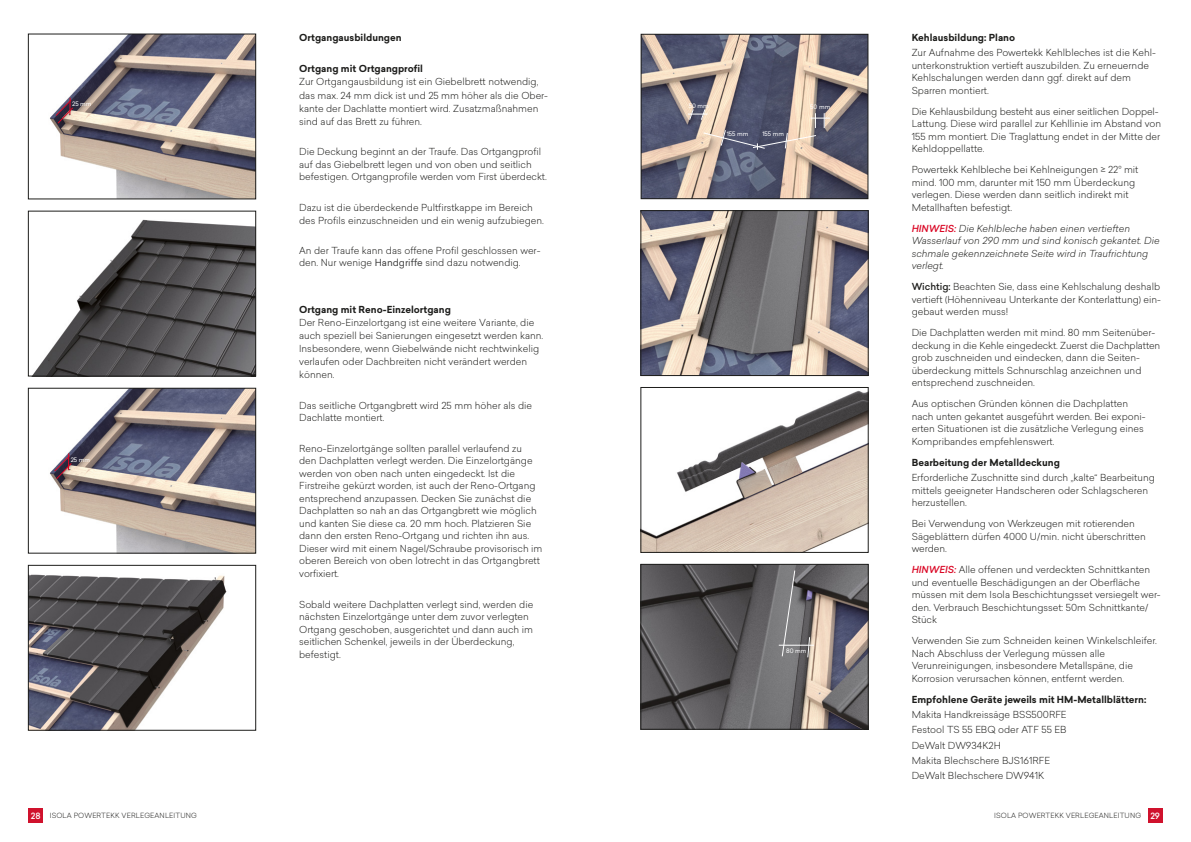
<style>
.page{position:relative;width:1191px;height:842px;background:#fff}
.page>*{position:absolute;margin:0;border:0;box-sizing:border-box;transform-origin:0 0}
.t1{font:300 9.5px/12.5px "Sailec";color:#1d1d1b}
.t2{font:700 9.5px "Sailec";color:#1d1d1b}
.t3{font:italic 300 9.5px/12.5px "Sailec";color:#1d1d1b}
.t4{font:300 7px "Sailec";letter-spacing:.02em;color:#1d1d1b}
.t5{font:6px "Sailec";color:#fff}
.s1{font-weight:400;color:#404040}
.s2{font-weight:500;color:#da0725}
.s3{font-weight:500}
.s4{font-weight:500;font-style:italic;color:#da0725}
.s5{font-weight:500;font-size:8.5px;color:#fff}
</style>
<div class="page">
<div style="left:28px;top:808px;width:15px;height:15px;background:#d0122d"></div>
<div style="left:1147px;top:808px;width:15px;height:15px;background:#d0122d"></div>
<img style="left:30px;top:574px;width:197px;height:154px">
<div style="left:28px;top:565px;width:228px;height:165px;border:1px solid #1d1d1b"></div>
<img style="left:50px;top:36px;width:204px;height:161px">
<div style="left:28px;top:34px;width:228px;height:165px;border:1px solid #1d1d1b"></div>
<img style="left:50px;top:390px;width:204px;height:161px">
<div style="left:28px;top:388px;width:228px;height:165px;border:1px solid #1d1d1b"></div>
<img style="left:33px;top:219px;width:221px;height:155px">
<div style="left:28px;top:211px;width:228px;height:165px;border:1px solid #1d1d1b"></div>
<svg style="left:55px;top:98px;width:18px;height:26px"></svg>
<svg style="left:54px;top:453px;width:18px;height:26px"></svg>
<img style="left:643px;top:36px;width:223px;height:161px">
<div style="left:641px;top:34px;width:227px;height:165px;border:1px solid #1d1d1b"></div>
<img style="left:642px;top:212px;width:224px;height:162px">
<div style="left:640px;top:210px;width:228px;height:166px;border:1px solid #1d1d1b"></div>
<img style="left:642px;top:391px;width:224px;height:160px">
<div style="left:640px;top:387px;width:228px;height:166px;border:1px solid #1d1d1b"></div>
<img style="left:642px;top:566px;width:224px;height:161px">
<div style="left:640px;top:564px;width:228px;height:165px;border:1px solid #1d1d1b"></div>
<svg style="left:688px;top:109px;width:142px;height:41px"></svg>
<hr style="left:778px;top:645px;width:36px;height:1px;background:#fff">
<svg style="left:781px;top:570px;width:14px;height:87px"></svg>
<svg style="left:807px;top:637px;width:3px;height:21px"></svg>
<p class="t5" style="left:72px;top:100px;width:21px">25 mm</p>
<p class="t5" style="left:71px;top:455px;width:21px">25 mm</p>
<p class="t2" style="left:299px;top:31px;width:104px">Ortgangausbildungen</p>
<p class="t2" style="left:299px;top:62px;width:125px">Ortgang mit Ortgangprofil</p>
<p class="t1" style="left:299px;top:75px;width:250px;line-height:13.1px">Zur Ortgangausbildung ist ein Giebelbrett notwendig, das max. 24 mm dick ist und 25 mm höher als die Ober&shy;kante der Dachlatte montiert wird. Zusatzmaßnahmen sind auf das Brett zu führen.</p>
<p class="t1" style="left:299px;top:145px;width:249px">Die Deckung beginnt an der Traufe. Das Ortgangprofil auf das Giebelbrett legen und von oben und seitlich befestigen. Ortgangprofile werden vom First überdeckt.</p>
<p class="t1" style="left:299px;top:201px;width:246px">Dazu ist die überdeckende Pultfirstkappe im Bereich des Profils einzuschneiden und ein wenig aufzubiegen.</p>
<p class="t1" style="left:299px;top:244px;width:243px;line-height:12.1px">An der Traufe kann das offene Profil geschlossen wer&shy;den. Nur wenige <span class="s1">Handgriffe</span> sind dazu notwendig.</p>
<p class="t2" style="left:299px;top:302px;width:153px">Ortgang mit Reno-Einzelortgang</p>
<p class="t1" style="left:299px;top:316px;width:246px;line-height:13px">Der Reno-Einzelortgang ist eine weitere Variante, die auch speziell bei Sanierungen eingesetzt werden kann.<br>Insbesondere, wenn Giebelwände nicht rechtwinkelig verlaufen oder Dachbreiten nicht verändert werden können.</p>
<p class="t1" style="left:299px;top:399px;width:234px">Das seitliche Ortgangbrett wird 25 mm höher als die<br>Dachlatte montiert.</p>
<p class="t1" style="left:299px;top:442px;width:245px">Reno-Einzelortgänge sollten parallel verlaufend zu<br>den Dachplatten verlegt werden. Die Einzelortgänge werden von oben nach unten eingedeckt. Ist die Firstreihe gekürzt worden, ist auch der Reno-Ortgang entsprechend anzupassen. Decken Sie zunächst die Dachplatten so nah an das Ortgangbrett wie möglich und kanten Sie diese ca. 20 mm hoch. Platzieren Sie dann den ersten Reno-Ortgang und richten ihn aus.<br>Dieser wird mit einem Nagel/Schraube provisorisch im oberen Bereich von oben lotrecht in das Ortgangbrett vorfixiert.</p>
<p class="t1" style="left:299px;top:598px;width:236px">Sobald weitere Dachplatten verlegt sind, werden die nächsten Einzelortgänge unter dem zuvor verlegten Ortgang geschoben, ausgerichtet und dann auch im seitlichen Schenkel, jeweils in der Überdeckung, befestigt.</p>
<p class="t5" style="left:688px;top:101px;width:22px">50 mm</p>
<p class="t5" style="left:810px;top:102px;width:22px">50 mm</p>
<p class="t5" style="left:726px;top:130px;width:23px">155 mm</p>
<p class="t5" style="left:762px;top:130px;width:23px">155 mm</p>
<p class="t5" style="left:786px;top:647px;width:22px">80 mm</p>
<p class="t2" style="left:911px;top:31px;width:105px">Kehlausbildung: Plano</p>
<p class="t1" style="left:911px;top:46px;width:246px">Zur Aufnahme des Powertekk Kehlbleches ist die Kehl&shy;unterkonstruktion vertieft auszubilden. Zu erneuernde Kehlschalungen werden dann ggf. direkt auf dem Sparren montiert.</p>
<p class="t1" style="left:911px;top:105px;width:251px">Die Kehlausbildung besteht aus einer seitlichen Doppel-Lattung. Diese wird parallel zur Kehllinie im Abstand von 155 mm montiert. Die Traglattung endet in der Mitte der Kehldoppellatte.</p>
<p class="t1" style="left:911px;top:163px;width:228px">Powertekk Kehlbleche bei Kehlneigungen ≥ 22° mit mind. 100 mm, darunter mit 150 mm Überdeckung verlegen. Diese werden dann seitlich indirekt mit Metallhaften befestigt.</p>
<p class="t3" style="left:911px;top:222px;width:249px"><span class="s2">HINWEIS:</span> Die Kehlbleche haben einen vertieften Wasserlauf von 290 mm und sind konisch gekantet. Die schmale gekennzeichnete Seite wird in Traufrichtung verlegt.</p>
<p class="t1" style="left:911px;top:280px;width:251px;text-align:justify"><span class="s3">Wichtig:</span> Beachten Sie, dass eine Kehlschalung deshalb vertieft (Höhenniveau Unterkante der Konterlattung) ein&shy;gebaut werden muss!</p>
<p class="t1" style="left:911px;top:326px;width:250px">Die Dachplatten werden mit mind. 80 mm Seitenüber&shy;deckung in die Kehle eingedeckt. Zuerst die Dachplatten grob zuschneiden und eindecken, dann die Seiten&shy;überdeckung mittels Schnurschlag anzeichnen und entsprechend zuschneiden.</p>
<p class="t1" style="left:911px;top:397px;width:235px">Aus optischen Gründen können die Dachplatten nach unten gekantet ausgeführt werden. Bei exponi&shy;erten Situationen ist die zusätzliche Verlegung eines Kompribandes empfehlenswert.</p>
<p class="t2" style="left:911px;top:456px;width:150px">Bearbeitung der Metalldeckung</p>
<p class="t1" style="left:911px;top:471px;width:245px">Erforderliche Zuschnitte sind durch „kalte“ Bearbeitung mittels geeigneter Handscheren oder Schlagscheren herzustellen.</p>
<p class="t1" style="left:911px;top:517px;width:236px">Bei Verwendung von Werkzeugen mit rotierenden<br>Sägeblättern dürfen 4000 U/min. nicht überschritten werden.</p>
<p class="t1" style="left:911px;top:563px;width:250px"><span class="s4">HINWEIS:</span> Alle offenen und verdeckten Schnittkanten und eventuelle Beschädigungen an der Oberfläche müssen mit dem Isola Beschichtungsset versiegelt wer&shy;den. Verbrauch Beschichtungsset: 50m Schnittkante/ Stück</p>
<p class="t1" style="left:911px;top:634px;width:247px">Verwenden Sie zum Schneiden keinen Winkelschleifer.<br>Nach Abschluss der Verlegung müssen alle Verunreinigungen, insbesondere Metallspäne, die Korrosion verursachen können, entfernt werden.</p>
<p class="t2" style="left:911px;top:692px;width:236px">Empfohlene Geräte jeweils mit HM-Metallblättern:</p>
<p class="t1" style="left:911px;top:707px;width:156px;line-height:15.3px">Makita Handkreissäge BSS500RFE<br>Festool TS 55 EBQ oder ATF 55 EB<br>DeWalt DW934K2H<br>Makita Blechschere BJS161RFE<br>DeWalt Blechschere DW941K</p>
<p class="t4" style="left:31px;top:811px;width:167px"><span class="s5">28</span> ISOLA POWERTEKK VERLEGEANLEITUNG</p>
<p class="t4" style="left:994px;top:811px;width:167px">ISOLA POWERTEKK VERLEGEANLEITUNG <span class="s5">29</span></p>
</div>
